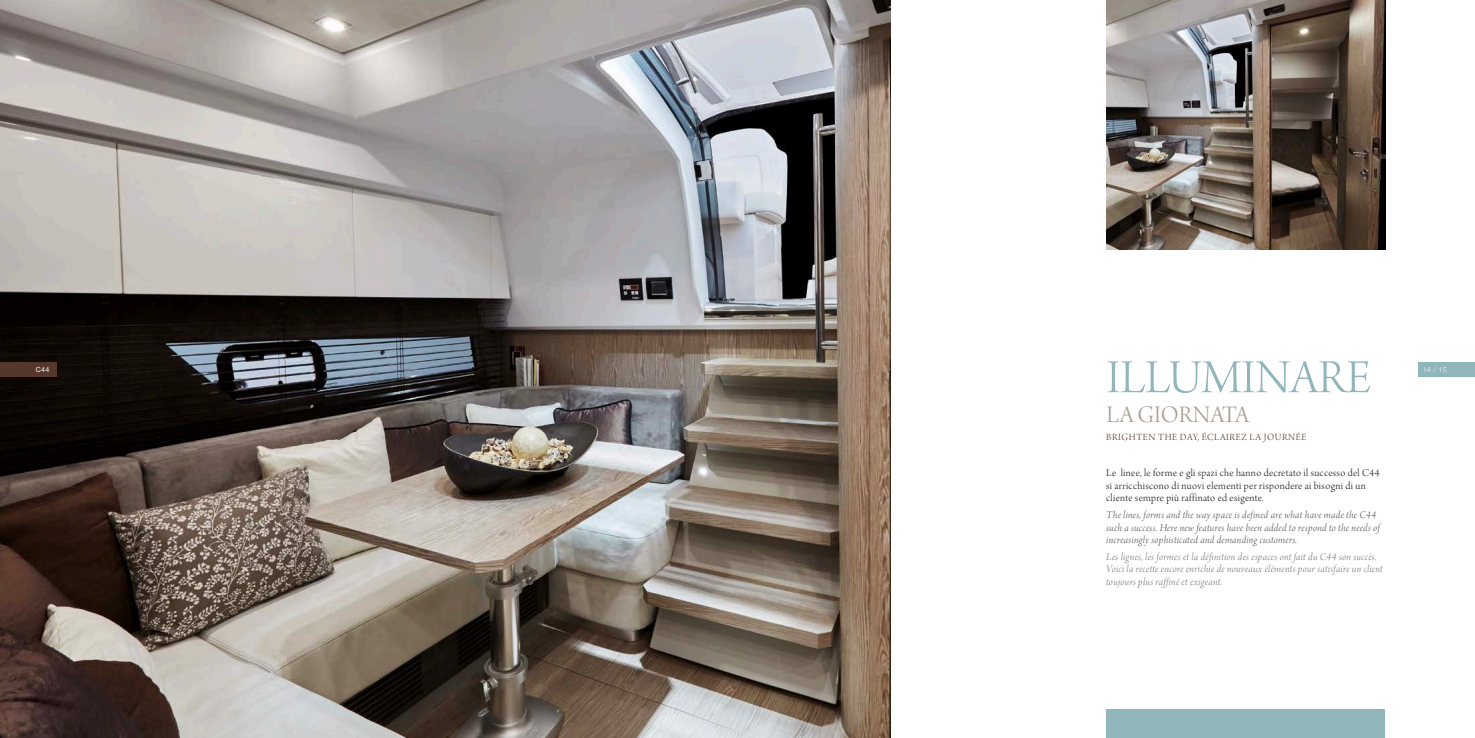
<style>
.page{position:relative;width:1475px;height:738px;background:#fff}
.page>*{position:absolute;margin:0;border:0;box-sizing:border-box;transform-origin:0 0}
.t1{font:50px "Arno Pro Light Display";color:#90b6bb}
.t2{font:25px "Arno Pro Light Display";color:#a69d92}
.t3{font:11px/12.5px "Arno Pro Light Italic Display";letter-spacing:.025em;color:#575656}
.t4{font:11px/12.5px "Arno Pro Light Italic Display";letter-spacing:.025em;color:#7b7b7a}
.t5{font:11px/12.5px "Arno Pro Light Display";letter-spacing:.03em;color:#1c1c1b}
.t6{font:10px "Arno Pro Light Display";letter-spacing:.06em;color:#55382b}
.t7{font:300 7px "Helvetica Neue";color:#fff}
.t8{font:7px "Helvetica Neue";color:#fff}
</style>
<div class="page">
<div style="left:1106px;top:709px;width:278px;height:28px;background:#90b6bb"></div>
<img style="left:0;top:0;width:890px;height:737px">
<img style="left:1106px;top:0;width:278px;height:249px">
<div style="left:1417px;top:361px;width:57px;height:15px;background:#90b6bb"></div>
<div style="left:0;top:361px;width:57px;height:15px;background:#55382b"></div>
<h1 class="t1" style="left:1106px;top:350px;width:266px">ILLUMINARE</h1>
<h2 class="t2" style="left:1106px;top:401px;width:144px">LA GIORNATA</h2>
<p class="t6" style="left:1106px;top:431px;width:201px">BRIGHTEN THE DAY, ÉCLAIREZ LA JOURNÉE</p>
<p class="t5" style="left:1106px;top:467px;width:275px">Le linee, le forme e gli spazi che hanno decretato il successo del C44 si arricchiscono di nuovi elementi per rispondere ai bisogni di un cliente sempre più raffinato ed esigente.</p>
<p class="t3" style="left:1106px;top:509px;width:275px">The lines, forms and the way space is defined are what have made the C44 such a success. Here new features have been added to respond to the needs of increasingly sophisticated and demanding customers.</p>
<p class="t4" style="left:1106px;top:550px;width:278px">Les lignes, les formes et la définition des espaces ont fait du C44 son succès.<br>Voici la recette encore enrichie de nouveaux éléments pour satisfaire un client toujours plus raffiné et exigeant.</p>
<p class="t8" style="left:36px;top:365px;width:15px">C44</p>
<p class="t7" style="left:1422px;top:364px;width:25px">14 / 15</p>
</div>
